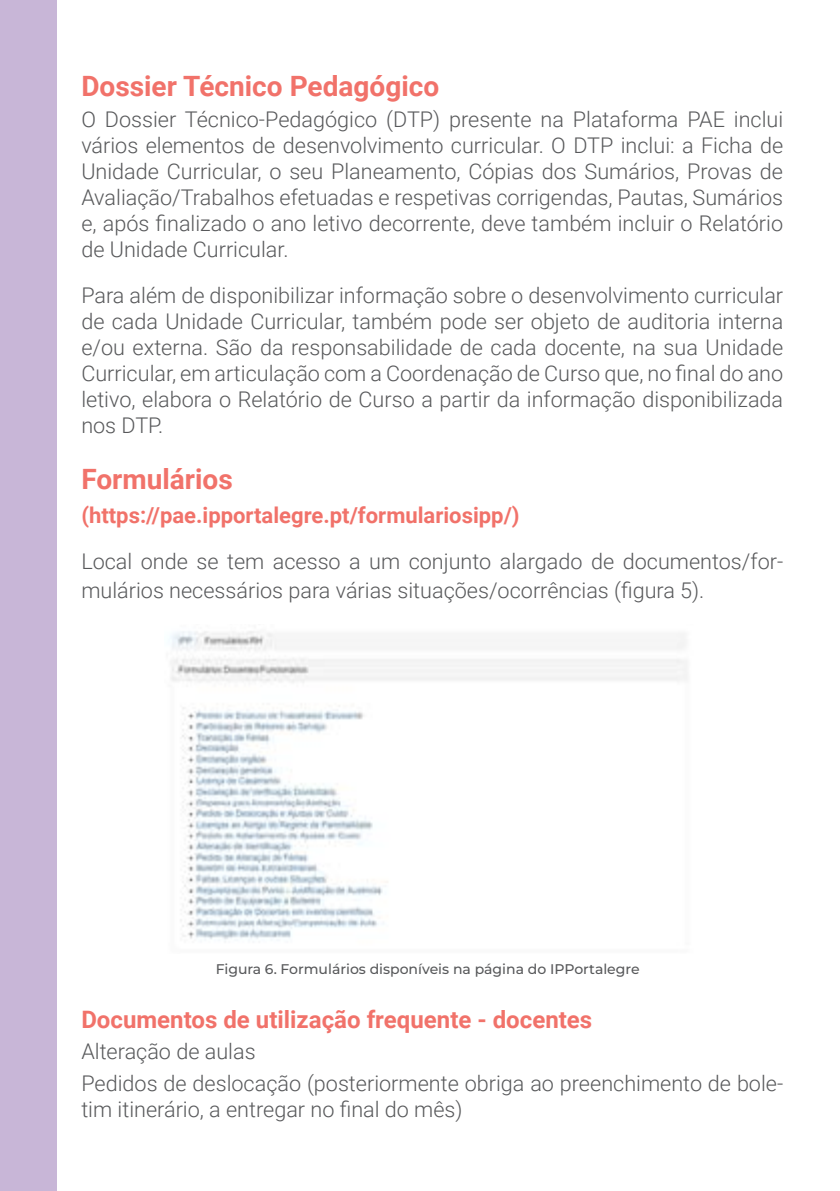
<style>
.page{position:relative;width:840px;height:1191px;background:#fff}
.page>*{position:absolute;margin:0;border:0;box-sizing:border-box;transform-origin:0 0}
.t1{font:700 28px "Roboto";color:#f1726a}
.t2{font:700 24px "Roboto";color:#f1726a}
.t3{font:700 22px "Roboto";color:#f1726a}
.t4{font:300 21.6px/26px "Roboto";color:#58595b;text-align:justify}
.t5{font:500 14px "Montserrat";color:#58595b}
</style>
<div class="page">
<div style="left:0;top:0;width:57px;height:1191px;background:#c8b6d7"></div>
<img style="left:170px;top:631px;width:517px;height:309px">
<p class="t1" style="left:81px;top:66px;width:359px">Dossier Técnico Pedagógico</p>
<p class="t4" style="left:81px;top:106px;width:703px">O Dossier Técnico-Pedagógico (DTP) presente na Plataforma PAE inclui vários elementos de desenvolvimento curricular. O DTP inclui: a Ficha de Unidade Curricular, o seu Planeamento, Cópias dos Sumários, Provas de Avaliação/Trabalhos efetuadas e respetivas corrigendas, Pautas, Sumários e, após finalizado o ano letivo decorrente, deve também incluir o Relatório de Unidade Curricular.</p>
<p class="t4" style="left:81px;top:281px;width:703px">Para além de disponibilizar informação sobre o desenvolvimento curricular de cada Unidade Curricular, também pode ser objeto de auditoria interna e/ou externa. São da responsabilidade de cada docente, na sua Unidade Curricular, em articulação com a Coordenação de Curso que, no final do ano letivo, elabora o Relatório de Curso a partir da informação disponibilizada nos DTP.</p>
<p class="t1" style="left:81px;top:459px;width:153px">Formulários</p>
<p class="t3" style="left:81px;top:500px;width:439px">(https://pae.ipportalegre.pt/formulariosipp/)</p>
<p class="t4" style="left:81px;top:546px;width:703px;line-height:29px">Local onde se tem acesso a um conjunto alargado de documentos/for&shy;mulários necessários para várias situações/ocorrências (figura 5).</p>
<p class="t5" style="left:215px;top:959px;width:425px">Figura 6. Formulários disponíveis na página do IPPortalegre</p>
<p class="t2" style="left:81px;top:1002px;width:512px">Documentos de utilização frequente - docentes</p>
<p class="t4" style="left:81px;top:1035px;width:703px;line-height:31.6px">Alteração de aulas<br>Pedidos de deslocação (posteriormente obriga ao preenchimento de bole-</p>
<p class="t4" style="left:81px;top:1095px;width:382px">tim itinerário, a entregar no final do mês)</p>
</div>
